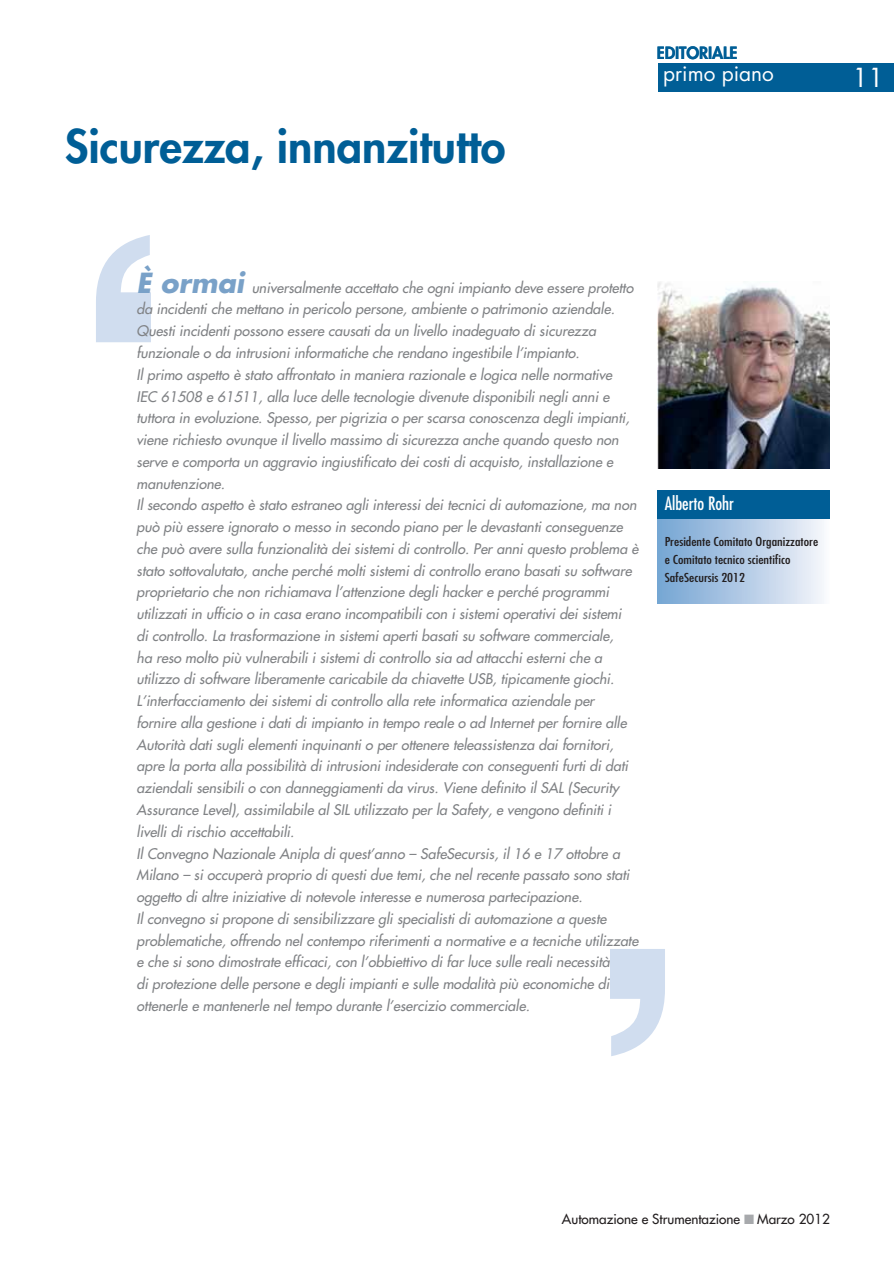
<style>
.page{position:relative;width:894px;height:1264px;background:#fff}
.page>*{position:absolute;margin:0;border:0;box-sizing:border-box;transform-origin:0 0}
.t1{font:700 393px "Helvetica LT";color:#d0ddef}
.t2{font:800 45px "Futura LT";color:#005e96}
.t3{font:italic 700 27px "Futura LT";color:#79a1c8}
.t4{font:25.5px "Futura LT";color:#fff}
.t5{font:21px "Futura LT";color:#fff}
.t6{font:20.85px "Futura LT";color:#fff}
.t7{font:condensed 18px "Futura LT";color:#fff}
.t8{font:800 16.5px "Futura LT";letter-spacing:-.01em;color:#005e96}
.t9{font:italic 14.25px/21.8px "Futura LT";color:#808285}
.t10{font:13.5px "Futura LT";color:#231f20}
.t11{font:condensed 12px/18px "Futura LT";color:#231f20;scale:1.2 1}
.s1{color:#a7a9ac}
</style>
<div class="page">
<div style="left:658px;top:63px;width:236px;height:28px;background:#005e96"></div>
<div style="left:657px;top:518px;width:173px;height:85px;background:linear-gradient(to right,#73a3d2,#f7f6fb)"></div>
<div style="left:657px;top:490px;width:172px;height:29px;background:#005e96"></div>
<img style="left:657px;top:282px;width:172px;height:186px">
<p class="t8" style="left:657px;top:46px;width:82px">EDITORIALE</p>
<h2 class="t2" style="left:65px;top:128px;width:442px">Sicurezza, innanzitutto</h2>
<h3 class="t6" style="left:663px;top:60px;width:112px">primo piano</h3>
<h3 class="t5" style="left:663px;top:61px;width:113px">primo piano</h3>
<h1 class="t1" style="left:69px;top:142px;width:111px">‘</h1>
<h3 class="t3" style="left:136px;top:265px;width:109px">È ormai</h3>
<p class="t9" style="left:137px;top:277px;width:503px;text-indent:115px">universalmente accettato che ogni impianto deve essere protetto da incidenti che mettano in pericolo persone, ambiente o patrimonio aziendale.<br>Questi incidenti possono essere causati da un livello inadeguato di sicurezza funzionale o da intrusioni informatiche che rendano ingestibile l’impianto.<br>Il primo aspetto è stato affrontato in maniera razionale e logica nelle normative<br>IEC 61508 e 61511, alla luce delle tecnologie divenute disponibili negli anni e tuttora in evoluzione. Spesso, per pigrizia o per scarsa conoscenza degli impianti, viene richiesto ovunque il livello massimo di sicurezza anche quando questo non serve e comporta un aggravio ingiustificato dei costi di acquisto, installazione e manutenzione.<br>Il secondo aspetto è stato estraneo agli interessi dei tecnici di automazione, ma non può più essere ignorato o messo in secondo piano per le devastanti conseguenze che può avere sulla funzionalità dei sistemi di controllo. Per anni questo problema è stato sottovalutato, anche perché molti sistemi di controllo erano basati su software proprietario che non richiamava l’attenzione degli hacker e perché programmi utilizzati in ufficio o in casa erano incompatibili con i sistemi operativi dei sistemi<br>di controllo. La trasformazione in sistemi aperti basati su software commerciale,<br>ha reso molto più vulnerabili i sistemi di controllo sia ad attacchi esterni che a utilizzo di software liberamente caricabile da chiavette USB, tipicamente giochi.<br>L’interfacciamento dei sistemi di controllo alla rete informatica aziendale per<br>fornire alla gestione i dati di impianto in tempo reale o ad Internet per fornire alle Autorità dati sugli elementi inquinanti o per ottenere teleassistenza dai fornitori, apre la porta alla possibilità di intrusioni indesiderate con conseguenti furti di dati aziendali sensibili o con danneggiamenti da virus. Viene definito il SAL (Security Assurance Level), assimilabile al SIL utilizzato per la Safety, e vengono definiti i livelli di rischio accettabili.<br>Il Convegno Nazionale Anipla di quest’anno – SafeSecursis, il 16 e 17 ottobre a Milano – si occuperà proprio di questi due temi, che nel recente passato sono stati oggetto di altre iniziative di notevole interesse e numerosa partecipazione.<br>Il convegno si propone di sensibilizzare gli specialisti di automazione a queste problematiche, offrendo nel contempo riferimenti a normative e a tecniche utilizzate e che si sono dimostrate efficaci, con l’obbiettivo di far luce sulle reali necessità<br>di protezione delle persone e degli impianti e sulle modalità più economiche di ottenerle e mantenerle nel tempo durante l’esercizio commerciale.</p>
<p class="t7" style="left:664px;top:495px;width:71px">Alberto Rohr</p>
<p class="t11" style="left:664px;top:533px;width:129px">Presidente Comitato Organizzatore e Comitato tecnico scientifico<br>SafeSecursis 2012</p>
<h1 class="t1" style="left:583px;top:853px;width:111px">’</h1>
<h3 class="t4" style="left:852px;top:61px;width:33px">11</h3>
<p class="t10" style="left:562px;top:1212px;width:270px">Automazione e Strumentazione <span class="s1">■</span> Marzo 2012</p>
</div>
